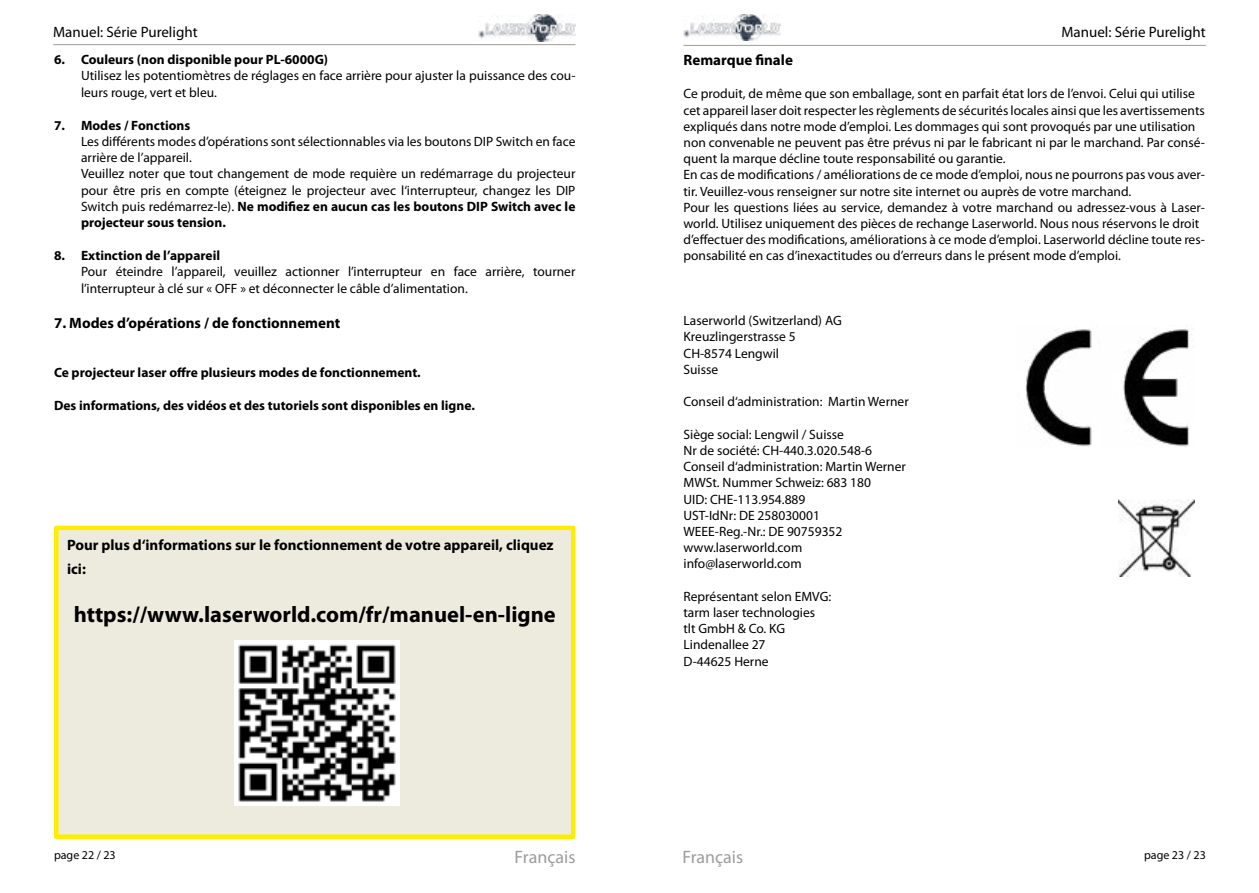
<style>
.page{position:relative;width:1259px;height:893px;background:#fff}
.page>*{position:absolute;margin:0;border:0;box-sizing:border-box;transform-origin:0 0}
.t1{font:700 22.5px "Myriad Pro";color:#000}
.t2{font:18px "Myriad Pro";color:#9d9d9c}
.t3{font:700 15px/24px "Myriad Pro";color:#000}
.t4{font:15px "Myriad Pro";color:#000}
.t5{font:13.5px/16.2px "Myriad Pro";color:#000}
.t6{font:700 13.5px "Myriad Pro";color:#000}
.t7{font:12px "Myriad Pro";color:#000}
.s1{font-weight:700}
</style>
<div class="page">
<hr style="left:683px;top:45px;width:522px;height:1px;background:#9d9d9c">
<img style="left:683px;top:15px;width:98px;height:26px">
<hr style="left:53px;top:44px;width:522px;height:1px;background:#9d9d9c">
<img style="left:478px;top:15px;width:97px;height:26px">
<div style="left:56px;top:528px;width:517px;height:309px;background:#edebdd"></div>
<div style="left:54px;top:526px;width:521px;height:313px;border:4px solid #ffed00"></div>
<img style="left:234px;top:641px;width:165px;height:165px">
<img style="left:1119px;top:500px;width:75px;height:76px">
<img style="left:1026px;top:329px;width:166px;height:118px">
<p class="t4" style="left:53px;top:22px;width:146px">Manuel: Série Purelight</p>
<p class="t6" style="left:54px;top:51px;width:276px">6. Couleurs (non disponible pour PL-6000G)</p>
<p class="t5" style="left:81px;top:67px;width:496px">Utilisez les potentiomètres de réglages en face arrière pour ajuster la puissance des cou&shy;leurs rouge, vert et bleu.</p>
<p class="t6" style="left:54px;top:116px;width:138px">7. Modes / Fonctions</p>
<p class="t5" style="left:81px;top:133px;width:496px">Les différents modes d’opérations sont sélectionnables via les boutons DIP Switch en face arrière de l’appareil.<br>Veuillez noter que tout changement de mode requière un redémarrage du projecteur pour être pris en compte (éteignez le projecteur avec l‘interrupteur, changez les DIP Switch puis redémarrez-le). <span class="s1">Ne modifiez en aucun cas les boutons DIP Switch avec le projecteur sous tension.</span></p>
<p class="t6" style="left:54px;top:247px;width:168px">8. Extinction de l’appareil</p>
<p class="t5" style="left:81px;top:264px;width:496px">Pour éteindre l’appareil, veuillez actionner l’interrupteur en face arrière, tourner l’interrupteur à clé sur « OFF » et déconnecter le câble d’alimentation.</p>
<p class="t3" style="left:54px;top:310px;width:288px">7. Modes d’opérations / de fonctionnement</p>
<p class="t6" style="left:54px;top:364px;width:368px">Ce projecteur laser offre plusieurs modes de fonctionnement.</p>
<p class="t6" style="left:54px;top:397px;width:422px">Des informations, des vidéos et des tutoriels sont disponibles en ligne.</p>
<p class="t3" style="left:67px;top:532px;width:488px">Pour plus d‘informations sur le fonctionnement de votre appareil, cliquez ici:</p>
<h1 class="t1" style="left:74px;top:600px;width:483px">https://www.laserworld.com/fr/manuel-en-ligne</h1>
<p class="t4" style="left:1061px;top:22px;width:146px">Manuel: Série Purelight</p>
<p class="t3" style="left:683px;top:48px;width:111px">Remarque finale</p>
<p class="t5" style="left:683px;top:86px;width:523px">Ce produit, de même que son emballage, sont en parfait état lors de l’envoi. Celui qui utilise cet appareil laser doit respecter les règlements de sécurités locales ainsi que les avertissements expliqués dans notre mode d’emploi. Les dommages qui sont provoqués par une utilisation non convenable ne peuvent pas être prévus ni par le fabricant ni par le marchand. Par consé&shy;quent la marque décline toute responsabilité ou garantie.<br>En cas de modifications / améliorations de ce mode d’emploi, nous ne pourrons pas vous aver&shy;tir. Veuillez-vous renseigner sur notre site internet ou auprès de votre marchand.<br>Pour les questions liées au service, demandez à votre marchand ou adressez-vous à Laser&shy;world. Utilisez uniquement des pièces de rechange Laserworld. Nous nous réservons le droit d’effectuer des modifications, améliorations à ce mode d’emploi. Laserworld décline toute res&shy;ponsabilité en cas d’inexactitudes ou d’erreurs dans le présent mode d’emploi.</p>
<p class="t5" style="left:683px;top:312px;width:160px">Laserworld (Switzerland) AG<br>Kreuzlingerstrasse 5<br>CH-8574 Lengwil<br>Suisse</p>
<p class="t5" style="left:683px;top:393px;width:227px">Conseil d‘administration: Martin Werner</p>
<p class="t5" style="left:683px;top:426px;width:224px">Siège social: Lengwil / Suisse<br>Nr de société: CH-440.3.020.548-6<br>Conseil d‘administration: Martin Werner<br>MWSt. Nummer Schweiz: 683 180<br>UID: CHE-113.954.889<br>UST-IdNr: DE 258030001<br>WEEE-Reg.-Nr.: DE 90759352 www.laserworld.com info@laserworld.com</p>
<p class="t5" style="left:683px;top:588px;width:149px">Représentant selon EMVG: tarm laser technologies<br>tlt GmbH &amp; Co. KG<br>Lindenallee 27<br>D-44625 Herne</p>
<p class="t7" style="left:54px;top:847px;width:63px">page 22 / 23</p>
<h2 class="t2" style="left:514px;top:846px;width:62px">Français</h2>
<h2 class="t2" style="left:682px;top:846px;width:62px">Français</h2>
<p class="t7" style="left:1144px;top:847px;width:63px">page 23 / 23</p>
</div>
